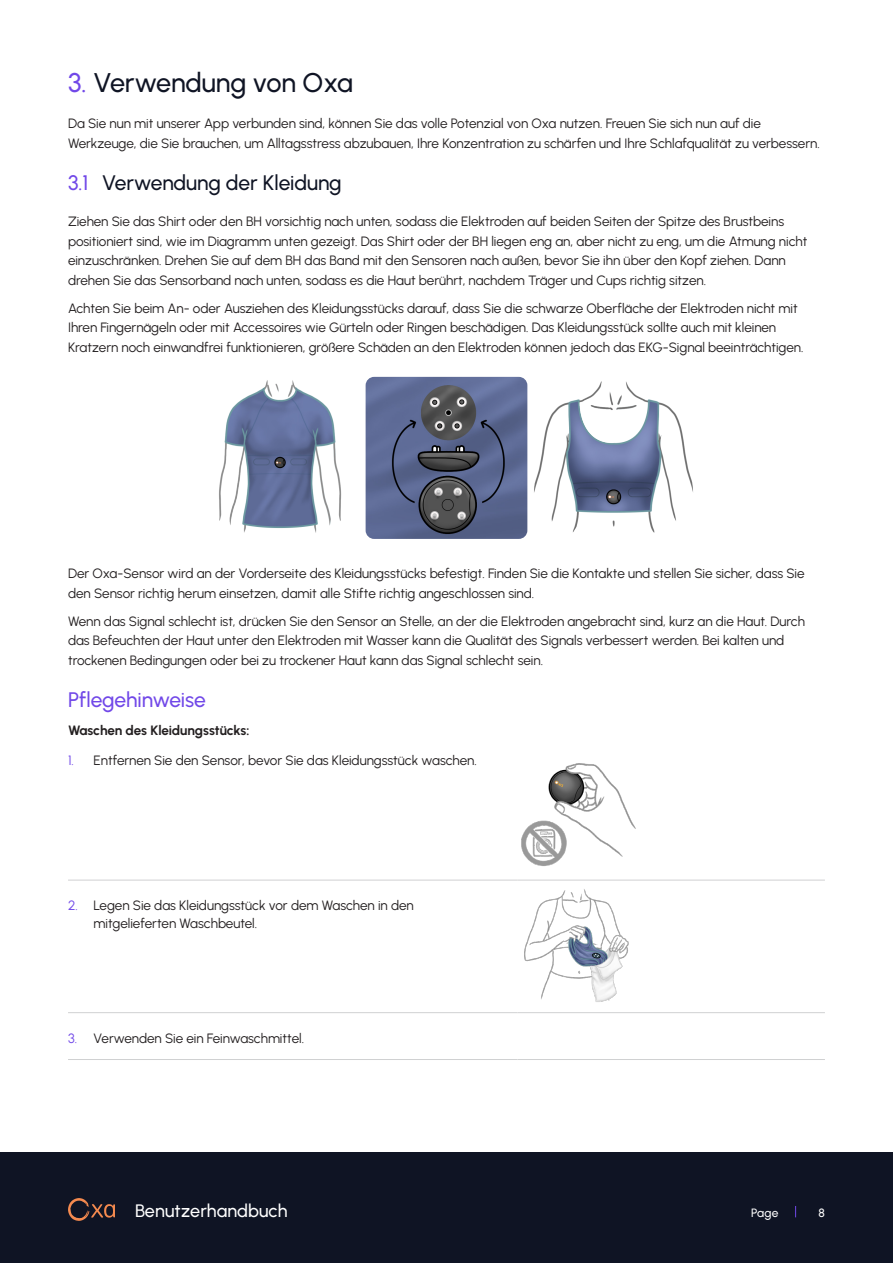
<style>
.page{position:relative;width:893px;height:1263px;background:#fff}
.page>*{position:absolute;margin:0;border:0;box-sizing:border-box;transform-origin:0 0}
.t1{font:500 27px "Urbanist";letter-spacing:-.005em;color:#0f1424}
.t2{font:500 21px "Urbanist";letter-spacing:-.005em;color:#0f1424}
._02_Subtitle{font:500 21px "Urbanist";letter-spacing:-.005em;color:#7148e8}
.t3{font:500 18px "Urbanist";letter-spacing:.005em;color:#fff}
._03_Body{font:13.5px/19.5px "Urbanist";letter-spacing:-.005em;color:#231f20}
._03_Body_Bold{font:700 13.5px "Urbanist";letter-spacing:-.005em;color:#231f20}
.t4{font:500 12px "Urbanist";color:#fff}
.s1{color:#7148e8}
</style>
<div class="page">
<div style="left:0;top:1152px;width:893px;height:111px;background:#0f1424"></div>
<svg style="left:68px;top:1198px;width:47px;height:23px"></svg>
<img style="left:219px;top:380px;width:123px;height:153px">
<img style="left:366px;top:377px;width:161px;height:162px">
<img style="left:534px;top:381px;width:159px;height:152px">
<hr style="left:68px;top:880px;width:449px;height:1px;background:#d0d1d2">
<hr style="left:517px;top:880px;width:308px;height:1px;background:#d0d1d2">
<hr style="left:68px;top:1012px;width:449px;height:1px;background:#d0d1d2">
<hr style="left:517px;top:1012px;width:308px;height:1px;background:#d0d1d2">
<hr style="left:68px;top:1059px;width:449px;height:1px;background:#d0d1d2">
<hr style="left:517px;top:1059px;width:308px;height:1px;background:#d0d1d2">
<img style="left:521px;top:763px;width:115px;height:103px">
<img style="left:524px;top:889px;width:105px;height:113px">
<p class="t1" style="left:68px;top:64px;width:286px"><span class="s1">3.</span> Verwendung von Oxa</p>
<p class="_03_Body" style="left:68px;top:113px;width:753px">Da Sie nun mit unserer App verbunden sind, können Sie das volle Potenzial von Oxa nutzen. Freuen Sie sich nun auf die<br>Werkzeuge, die Sie brauchen, um Alltagsstress abzubauen, Ihre Konzentration zu schärfen und Ihre Schlafqualität zu verbessern.</p>
<p class="t2" style="left:68px;top:169px;width:275px"><span class="s1">3.1</span> Verwendung der Kleidung</p>
<p class="_03_Body" style="left:68px;top:211px;width:741px">Ziehen Sie das Shirt oder den BH vorsichtig nach unten, sodass die Elektroden auf beiden Seiten der Spitze des Brustbeins positioniert sind, wie im Diagramm unten gezeigt. Das Shirt oder der BH liegen eng an, aber nicht zu eng, um die Atmung nicht einzuschränken. Drehen Sie auf dem BH das Band mit den Sensoren nach außen, bevor Sie ihn über den Kopf ziehen. Dann drehen Sie das Sensorband nach unten, sodass es die Haut berührt, nachdem Träger und Cups richtig sitzen.</p>
<p class="_03_Body" style="left:68px;top:298px;width:737px">Achten Sie beim An- oder Ausziehen des Kleidungsstücks darauf, dass Sie die schwarze Oberfläche der Elektroden nicht mit<br>Ihren Fingernägeln oder mit Accessoires wie Gürteln oder Ringen beschädigen. Das Kleidungsstück sollte auch mit kleinen<br>Kratzern noch einwandfrei funktionieren, größere Schäden an den Elektroden können jedoch das EKG-Signal beeinträchtigen.</p>
<p class="_03_Body" style="left:68px;top:563px;width:738px">Der Oxa-Sensor wird an der Vorderseite des Kleidungsstücks befestigt. Finden Sie die Kontakte und stellen Sie sicher, dass Sie den Sensor richtig herum einsetzen, damit alle Stifte richtig angeschlossen sind.</p>
<p class="_03_Body" style="left:68px;top:611px;width:738px">Wenn das Signal schlecht ist, drücken Sie den Sensor an Stelle, an der die Elektroden angebracht sind, kurz an die Haut. Durch das Befeuchten der Haut unter den Elektroden mit Wasser kann die Qualität des Signals verbessert werden. Bei kalten und trockenen Bedingungen oder bei zu trockener Haut kann das Signal schlecht sein.</p>
<p class="_02_Subtitle" style="left:68px;top:686px;width:139px">Pflegehinweise</p>
<p class="_03_Body_Bold" style="left:68px;top:721px;width:183px">Waschen des Kleidungsstücks:</p>
<p class="_03_Body" style="left:68px;top:750px;width:410px"><span class="s1">1.</span> Entfernen Sie den Sensor, bevor Sie das Kleidungsstück waschen.</p>
<p class="_03_Body" style="left:94px;top:896px;width:322px;line-height:18px;text-indent:-26px"><span class="s1">2.</span> Legen Sie das Kleidungsstück vor dem Waschen in den mitgelieferten Waschbeutel.</p>
<p class="_03_Body" style="left:68px;top:1028px;width:238px"><span class="s1">3.</span> Verwenden Sie ein Feinwaschmittel.</p>
<h3 class="t3" style="left:135px;top:1199px;width:154px">Benutzerhandbuch</h3>
<p class="t4" style="left:751px;top:1205px;width:29px">Page</p>
<p class="t4" style="left:819px;top:1205px;width:8px">8</p>
</div>
